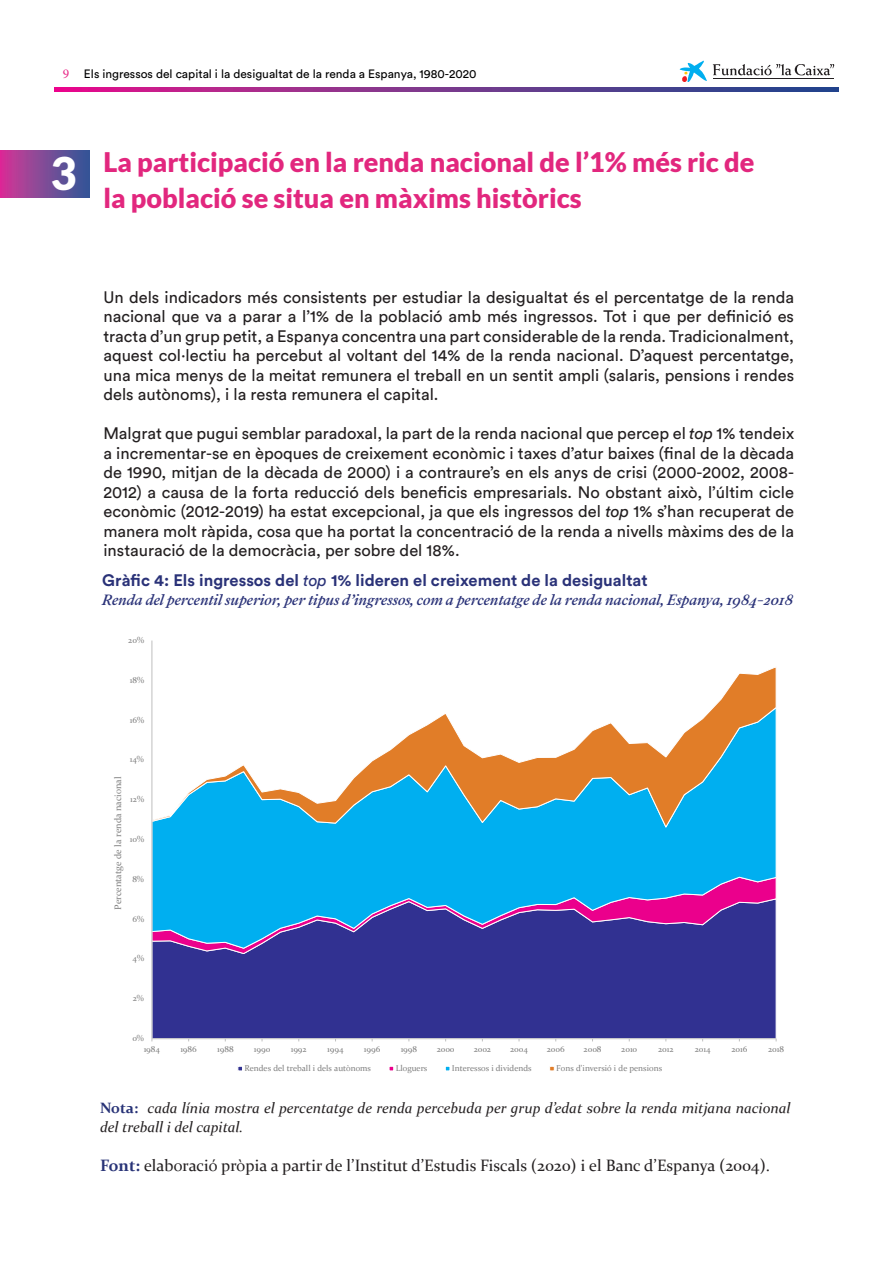
<style>
.page{position:relative;width:893px;height:1263px;background:#fff}
.page>*{position:absolute;margin:0;border:0;box-sizing:border-box;transform-origin:0 0}
.Blue_text{font:900 45px "Lato";color:#fff}
.Blue_text-2{font:900 27px/36px "Lato";color:#e2277e}
.t1{font:16.5px/19.5px "Circular Std";color:#231f20;text-align:justify}
.t2{font:italic 500 16.5px "Addington CF";color:#2a3278}
.t3{font:16.5px "Constantia";color:#231f20}
.t4{font:700 16.5px "Circular Std";color:#2a3278}
.t5{font:italic 15px/19.5px "Constantia";color:#231f20}
.t6{font:12px "Circular Std";color:#000001}
.t7{font:9.45px "Constantia";color:#7f7f7f}
.t8{font:8.55px "Constantia";color:#7f7f7f}
.s1{font-family:"Minion Pro";font-size:13.5px;color:#e82a89}
.s2{font-style:italic}
.s3{font-weight:400;font-style:italic}
.s4{font-weight:700;font-style:normal;color:#283377}
.s5{font-weight:700;color:#283377}
</style>
<div class="page">
<svg style="left:54px;top:87px;width:785px;height:5px;background:#7c338c"></svg>
<svg style="left:680px;top:61px;width:27px;height:21px"></svg>
<hr style="left:713px;top:78px;width:121px;height:1px;background:#231f20">
<hr style="left:713px;top:79px;width:121px;height:1px;background:#231f20">
<svg style="left:713px;top:64px;width:121px;height:11px"></svg>
<div style="left:0;top:151px;width:89px;height:46px;background:linear-gradient(to right,#d63696,#2f5b97)"></div>
<div style="left:153px;top:954px;width:623px;height:84px;background:#313191"></div>
<div style="left:153px;top:948px;width:623px;height:6px;background:#313191"></div>
<svg style="left:153px;top:827px;width:623px;height:121px;background:#2189d4"></svg>
<svg style="left:153px;top:667px;width:623px;height:160px"></svg>
<hr style="left:152px;top:640px;width:1px;height:399px;background:#bfbfbf">
<hr style="left:152px;top:1038px;width:624px;height:1px;background:#bfbfbf">
<svg style="left:238px;top:1066px;width:4px;height:5px"></svg>
<svg style="left:389px;top:1066px;width:5px;height:5px"></svg>
<svg style="left:445px;top:1066px;width:5px;height:5px"></svg>
<svg style="left:549px;top:1066px;width:5px;height:5px"></svg>
<p class="t6" style="left:63px;top:66px;width:415px"><span class="s1">9</span> Els ingressos del capital i la desigualtat de la renda a Espanya, 1980-2020</p>
<p class="Blue_text" style="left:51px;top:147px;width:28px">3</p>
<p class="Blue_text-2" style="left:103px;top:144px;width:653px">La participació en la renda nacional de l’1% més ric de la població se situa en màxims històrics</p>
<p class="t1" style="left:103px;top:287px;width:692px">Un dels indicadors més consistents per estudiar la desigualtat és el percentatge de la renda nacional que va a parar a l’1% de la població amb més ingressos. Tot i que per definició es tracta d’un grup petit, a Espanya concentra una part considerable de la renda. Tradicionalment, aquest col·lectiu ha percebut al voltant del 14% de la renda nacional. D’aquest percentatge, una mica menys de la meitat remunera el treball en un sentit ampli (salaris, pensions i rendes dels autònoms), i la resta remunera el capital.</p>
<p class="t1" style="left:103px;top:423px;width:692px">Malgrat que pugui semblar paradoxal, la part de la renda nacional que percep el <span class="s2">top</span> 1% tendeix a incrementar-se en èpoques de creixement econòmic i taxes d’atur baixes (final de la dècada de 1990, mitjan de la dècada de 2000) i a contraure’s en els anys de crisi (2000-2002, 2008- 2012) a causa de la forta reducció dels beneficis empresarials. No obstant això, l’últim cicle econòmic (2012-2019) ha estat excepcional, ja que els ingressos del <span class="s2">top</span> 1% s’han recuperat de manera molt ràpida, cosa que ha portat la concentració de la renda a nivells màxims des de la instauració de la democràcia, per sobre del 18%.</p>
<p class="t4" style="left:102px;top:569px;width:547px">Gràfic 4: Els ingressos del <span class="s3">top</span> 1% lideren el creixement de la desigualtat</p>
<p class="t2" style="left:102px;top:590px;width:692px">Renda del percentil superior, per tipus d’ingressos, com a percentatge de la renda nacional, Espanya, 1984-2018</p>
<p class="t8" style="left:128px;top:634px;width:17px">20%</p>
<p class="t8" style="left:130px;top:674px;width:16px">18%</p>
<p class="t8" style="left:130px;top:714px;width:16px">16%</p>
<p class="t8" style="left:130px;top:754px;width:16px">14%</p>
<p class="t7" style="left:111px;top:910px;width:135px;rotate:-90deg">Percentatge de la renda nacional</p>
<p class="t8" style="left:130px;top:793px;width:15px">12%</p>
<p class="t8" style="left:130px;top:833px;width:16px">10%</p>
<p class="t8" style="left:132px;top:873px;width:13px">8%</p>
<p class="t8" style="left:132px;top:913px;width:13px">6%</p>
<p class="t8" style="left:132px;top:953px;width:13px">4%</p>
<p class="t8" style="left:133px;top:992px;width:13px">2%</p>
<p class="t8" style="left:132px;top:1032px;width:13px">0%</p>
<p class="t8" style="left:144px;top:1043px;width:18px">1984</p>
<p class="t8" style="left:180px;top:1043px;width:18px">1986</p>
<p class="t8" style="left:217px;top:1043px;width:18px">1988</p>
<p class="t8" style="left:254px;top:1043px;width:18px">1990</p>
<p class="t8" style="left:291px;top:1043px;width:18px">1992</p>
<p class="t8" style="left:327px;top:1043px;width:18px">1994</p>
<p class="t8" style="left:364px;top:1043px;width:18px">1996</p>
<p class="t8" style="left:401px;top:1043px;width:18px">1998</p>
<p class="t8" style="left:437px;top:1043px;width:19px">2000</p>
<p class="t8" style="left:474px;top:1043px;width:19px">2002</p>
<p class="t8" style="left:510px;top:1043px;width:19px">2004</p>
<p class="t8" style="left:547px;top:1043px;width:19px">2006</p>
<p class="t8" style="left:584px;top:1043px;width:19px">2008</p>
<p class="t8" style="left:621px;top:1043px;width:17px">2010</p>
<p class="t8" style="left:658px;top:1043px;width:17px">2012</p>
<p class="t8" style="left:695px;top:1043px;width:17px">2014</p>
<p class="t8" style="left:731px;top:1043px;width:17px">2016</p>
<p class="t8" style="left:768px;top:1043px;width:17px">2018</p>
<p class="t8" style="left:244px;top:1062px;width:128px">Rendes del treball i dels autònoms</p>
<p class="t8" style="left:396px;top:1062px;width:33px">Lloguers</p>
<p class="t8" style="left:452px;top:1062px;width:81px">Interessos i dividends</p>
<p class="t8" style="left:556px;top:1062px;width:107px">Fons d'inversió i de pensions</p>
<p class="t5" style="left:100px;top:1097px;width:692px"><span class="s4">Nota:</span> cada línia mostra el percentatge de renda percebuda per grup d’edat sobre la renda mitjana nacional del treball i del capital.</p>
<p class="t3" style="left:100px;top:1154px;width:671px"><span class="s5">Font:</span> elaboració pròpia a partir de l’Institut d’Estudis Fiscals (2020) i el Banc d’Espanya (2004).</p>
</div>
